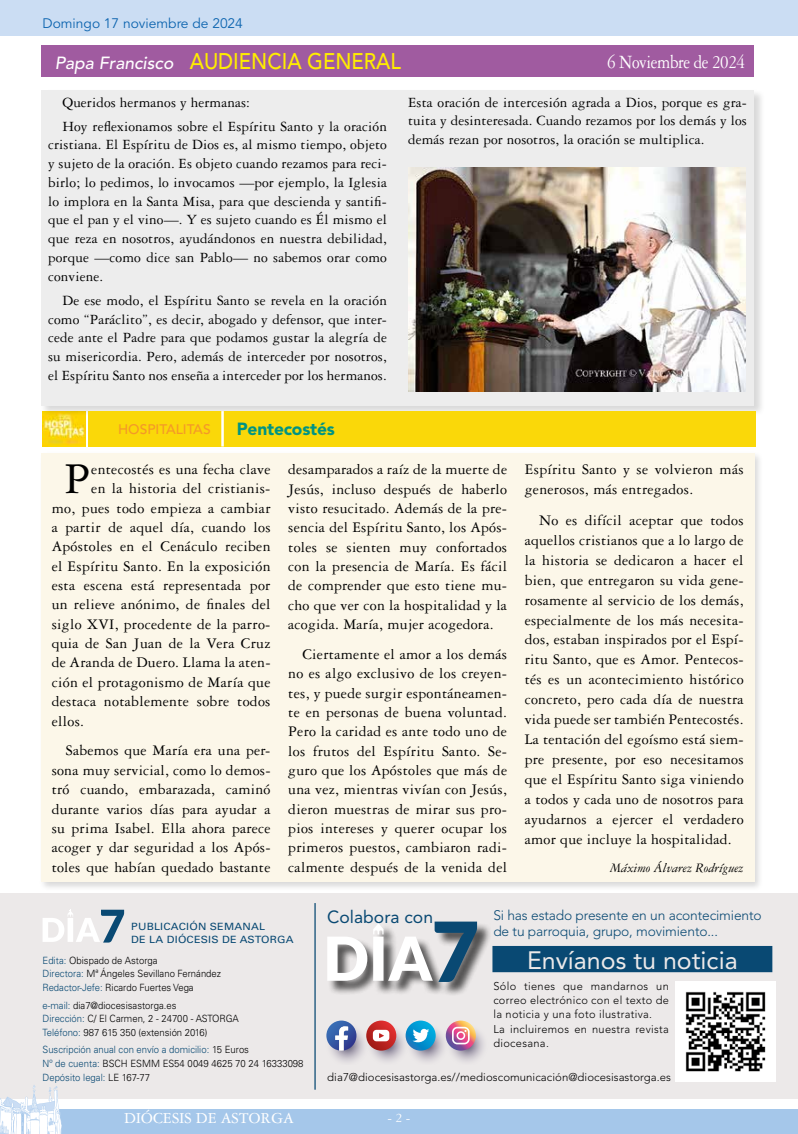
<style>
.page{position:relative;width:798px;height:1134px;background:#fff}
.page>*{position:absolute;margin:0;border:0;box-sizing:border-box;transform-origin:0 0}
.t1{font:46.88px "Garamond 3 LT Std";color:#000}
.t2{font:25px "Avenir LT Std";color:#ece9e9}
.t3{font:500 22.5px "Avenir LT Std";color:#ffed00;scale:.9 1}
.t4{font:20px "Garamond 3 LT Std";letter-spacing:-.02em;color:#fff;scale:.85 1}
.t5{font:900 17.5px "Avenir LT Std";letter-spacing:-.01em;color:#009483}
.t6{font:17.5px "Avenir LT Std";color:#094973}
.t7{font:16.25px "Garamond 3 LT Std";color:#fff}
.t8{font:15.62px/19.4px "Garamond 3 LT Std";letter-spacing:.02em;color:#000;text-align:justify}
.t9{font:15px/18.8px "Garamond 3 LT Std";letter-spacing:.01em;color:#000;text-align:justify}
.t10{font:300 13.75px/16.2px "Avenir LT Std";letter-spacing:-.01em;color:#094973}
.t11{font:13.75px "Avenir LT Std";color:#0c64af}
.t12{font:italic 13.75px "Garamond 3 LT Std";color:#000}
.t13{font:500 13.75px "Avenir LT Std";color:#f49829}
.t14{font:13.75px "Garamond 3 LT Std";color:#fff}
.t15{font:300 11.25px/13.8px "Avenir LT Std";letter-spacing:.03em;color:#000;text-align:justify}
.t16{font:300 11.25px "Avenir LT Std";letter-spacing:.005em;color:#000}
.t17{font:300 10px/13.8px "Univers LT Std";color:#000;scale:.95 1}
.t18{font:300 10px/13.8px "Univers LT Std";color:#094973;scale:.95 1}
.t19{font:10px/12.5px "Univers LT Std";letter-spacing:.02em;color:#094973;scale:1.08 1}
.s1{font-style:italic;font-size:17.5px;color:#fff}
.s2{color:#094973}
.s3{color:#000}
</style>
<div class="page">
<div style="left:0;top:1109px;width:797px;height:25px;background:#a5c7ea"></div>
<svg style="left:797px;top:1109px;width:1px;height:25px"></svg>
<div style="left:40px;top:89px;width:725px;height:328px;background:#000;opacity:.15"></div>
<div style="left:41px;top:90px;width:712px;height:315px;background:#ededed"></div>
<div style="left:0;top:0;width:797px;height:35px;background:#cbddf3"></div>
<div style="left:88px;top:411px;width:667px;height:35px;background:#fad809"></div>
<div style="left:39px;top:451px;width:724px;height:441px;background:#000;opacity:.15"></div>
<div style="left:41px;top:453px;width:713px;height:429px;background:#fcf7e9"></div>
<img style="left:43px;top:411px;width:43px;height:35px">
<div style="left:41px;top:46px;width:712px;height:31px;background:#a05ba0"></div>
<hr style="left:221px;top:411px;width:3px;height:35px;background:#fff">
<img style="left:408px;top:167px;width:337px;height:225px">
<div style="left:0;top:893px;width:797px;height:205px;background:#ece9e9"></div>
<svg style="left:43px;top:909px;width:81px;height:33px"></svg>
<hr style="left:314px;top:903px;width:1px;height:187px;background:#094973">
<svg style="left:0;top:1085px;width:64px;height:49px"></svg>
<div style="left:328px;top:922px;width:163px;height:74px;background:#000;opacity:.65"></div>
<svg style="left:327px;top:921px;width:150px;height:61px"></svg>
<img style="left:675px;top:981px;width:99px;height:100px">
<div style="left:492px;top:946px;width:280px;height:26px;background:#094973"></div>
<svg style="left:405px;top:1023px;width:43px;height:42px"></svg>
<svg style="left:405px;top:1020px;width:30px;height:31px"></svg>
<svg style="left:412px;top:1029px;width:17px;height:14px"></svg>
<svg style="left:365px;top:1022px;width:43px;height:43px"></svg>
<svg style="left:366px;top:1020px;width:30px;height:31px"></svg>
<svg style="left:445px;top:1023px;width:43px;height:42px"></svg>
<svg style="left:445px;top:1020px;width:30px;height:31px"></svg>
<svg style="left:452px;top:1027px;width:17px;height:17px"></svg>
<svg style="left:326px;top:1020px;width:63px;height:45px"></svg>
<p class="t11" style="left:43px;top:16px;width:202px">Domingo 17 noviembre de 2024</p>
<h3 class="t3" style="left:55px;top:49px;width:386px"><span class="s1">Papa Francisco</span> AUDIENCIA GENERAL</h3>
<p class="t4" style="left:606px;top:52px;width:164px">6 Noviembre de 2024</p>
<p class="t9" style="left:62px;top:90px;width:326px;line-height:24px">Queridos hermanos y hermanas:<br>Hoy reflexionamos sobre el Espíritu Santo y la oración</p>
<p class="t9" style="left:48px;top:136px;width:340px">cristiana. El Espíritu de Dios es, al mismo tiempo, objeto y sujeto de la oración. Es objeto cuando rezamos para reci&shy;birlo; lo pedimos, lo invocamos —por ejemplo, la Iglesia lo implora en la Santa Misa, para que descienda y santifi&shy;que el pan y el vino—. Y es sujeto cuando es Él mismo el que reza en nosotros, ayudándonos en nuestra debilidad, porque —como dice san Pablo— no sabemos orar como conviene.</p>
<p class="t9" style="left:48px;top:291px;width:340px;text-indent:14px">De ese modo, el Espíritu Santo se revela en la oración como “Paráclito”, es decir, abogado y defensor, que inter&shy;cede ante el Padre para que podamos gustar la alegría de su misericordia. Pero, además de interceder por nosotros, el Espíritu Santo nos enseña a interceder por los hermanos.</p>
<p class="t13" style="left:118px;top:421px;width:94px">HOSPITALITAS</p>
<p class="t5" style="left:237px;top:418px;width:100px">Pentecostés</p>
<p class="t9" style="left:408px;top:93px;width:340px">Esta oración de intercesión agrada a Dios, porque es gra&shy;tuita y desinteresada. Cuando rezamos por los demás y los demás rezan por nosotros, la oración se multiplica.</p>
<h1 class="t1" style="left:64px;top:454px;width:28px">P</h1>
<p class="t8" style="left:91px;top:460px;width:181px">entecostés es una fecha clave</p>
<p class="t8" style="left:91px;top:479px;width:181px">en la historia del cristianis-</p>
<p class="t8" style="left:52px;top:498px;width:220px">mo, pues todo empieza a cambiar</p>
<p class="t8" style="left:52px;top:518px;width:220px">a partir de aquel día, cuando los</p>
<p class="t8" style="left:52px;top:537px;width:220px">Apóstoles en el Cenáculo reciben</p>
<p class="t8" style="left:52px;top:556px;width:220px">el Espíritu Santo. En la exposición</p>
<p class="t8" style="left:52px;top:576px;width:220px">esta escena está representada por</p>
<p class="t8" style="left:52px;top:595px;width:220px">un relieve anónimo, de finales del</p>
<p class="t8" style="left:52px;top:614px;width:220px">siglo XVI, procedente de la parro-</p>
<p class="t8" style="left:52px;top:634px;width:220px">quia de San Juan de la Vera Cruz</p>
<p class="t8" style="left:52px;top:653px;width:220px">de Aranda de Duero. Llama la aten-</p>
<p class="t8" style="left:52px;top:672px;width:220px">ción el protagonismo de María que</p>
<p class="t8" style="left:52px;top:692px;width:220px">destaca notablemente sobre todos</p>
<p class="t8" style="left:52px;top:711px;width:34px">ellos.</p>
<p class="t8" style="left:52px;top:741px;width:220px;text-indent:14px">Sabemos que María era una per&shy;sona muy servicial, como lo demos&shy;tró cuando, embarazada, caminó durante varios días para ayudar a su prima Isabel. Ella ahora parece acoger y dar seguridad a los Após&shy;toles que habían quedado bastante</p>
<p class="t8" style="left:288px;top:460px;width:220px">desamparados a raíz de la muerte de Jesús, incluso después de haberlo visto resucitado. Además de la pre&shy;sencia del Espíritu Santo, los Após&shy;toles se sienten muy confortados con la presencia de María. Es fácil de comprender que esto tiene mu&shy;cho que ver con la hospitalidad y la acogida. María, mujer acogedora.</p>
<p class="t8" style="left:288px;top:645px;width:220px;text-indent:14px">Ciertamente el amor a los demás no es algo exclusivo de los creyen&shy;tes, y puede surgir espontáneamen&shy;te en personas de buena voluntad.<br>Pero la caridad es ante todo uno de los frutos del Espíritu Santo. Se&shy;guro que los Apóstoles que más de una vez, mientras vivían con Jesús, dieron muestras de mirar sus pro&shy;pios intereses y querer ocupar los primeros puestos, cambiaron radi&shy;calmente después de la venida del</p>
<p class="t8" style="left:524px;top:460px;width:220px;line-height:20px">Espíritu Santo y se volvieron más generosos, más entregados.</p>
<p class="t8" style="left:524px;top:510px;width:220px;line-height:20px;text-indent:14px">No es difícil aceptar que todos aquellos cristianos que a lo largo de la historia se dedicaron a hacer el bien, que entregaron su vida gene&shy;rosamente al servicio de los demás, especialmente de los más necesita&shy;dos, estaban inspirados por el Espí&shy;ritu Santo, que es Amor. Pentecos&shy;tés es un acontecimiento histórico concreto, pero cada día de nuestra vida puede ser también Pentecostés.<br>La tentación del egoísmo está siem&shy;pre presente, por eso necesitamos que el Espíritu Santo siga viniendo a todos y cada uno de nosotros para ayudarnos a ejercer el verdadero amor que incluye la hospitalidad.</p>
<p class="t12" style="left:609px;top:860px;width:135px">Máximo Álvarez Rodríguez</p>
<p class="t19" style="left:131px;top:920px;width:152px">PUBLICACIÓN SEMANAL<br>DE LA DIÓCESIS DE ASTORGA</p>
<p class="t17" style="left:43px;top:953px;width:189px"><span class="s2">Edita:</span> Obispado de Astorga<br><span class="s2">Directora:</span> Mª Ángeles Sevillano Fernández<br><span class="s2">Redactor-Jefe:</span> Ricardo Fuertes Vega</p>
<p class="t17" style="left:43px;top:998px;width:208px"><span class="s2">e-mail:</span> dia7@diocesisastorga.es<br><span class="s2">Dirección:</span> C/ El Carmen, 2 - 24700 - ASTORGA<br><span class="s2">Teléfono:</span> 987 615 350 (extensión 2016)</p>
<p class="t18" style="left:43px;top:1043px;width:276px">Suscripción anual con envío a domicilio: <span class="s3">15 Euros<br></span>Nº de cuenta: <span class="s3">BSCH ESMM ES54 0049 4625 70 24 16333098<br></span>Depósito legal: <span class="s3">LE 167-77</span></p>
<p class="t7" style="left:124px;top:1109px;width:171px">DIÓCESIS DE ASTORGA</p>
<p class="t6" style="left:327px;top:906px;width:107px">Colabora con</p>
<p class="t10" style="left:493px;top:907px;width:270px">Si has estado presente en un acontecimiento de tu parroquia, grupo, movimiento...</p>
<h2 class="t2" style="left:527px;top:945px;width:212px">Envíanos tu noticia</h2>
<p class="t15" style="left:493px;top:980px;width:177px">Sólo tienes que mandarnos un correo electrónico con el texto de la noticia y una foto ilustrativa.</p>
<p class="t15" style="left:493px;top:1023px;width:177px">La incluiremos en nuestra revista diocesana.</p>
<p class="t16" style="left:327px;top:1070px;width:345px">dia7@diocesisastorga.es//medioscomunicación@diocesisastorga.es</p>
<p class="t14" style="left:387px;top:1110px;width:24px">- 2 -</p>
</div>
